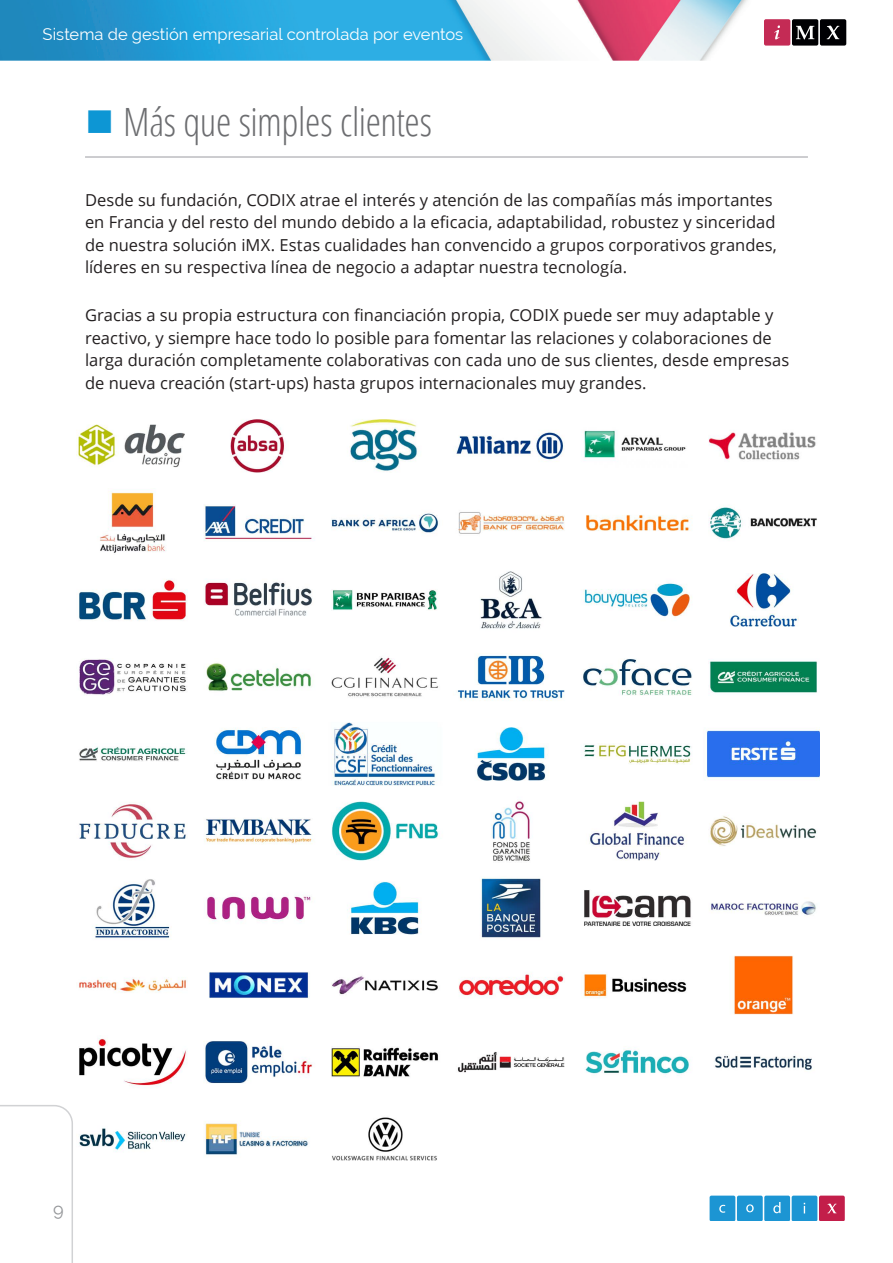
<style>
.page{position:relative;width:893px;height:1263px;background:#fff}
.page>*{position:absolute;margin:0;border:0;box-sizing:border-box;transform-origin:0 0}
.t1{font:300 condensed 39px "Open Sans";letter-spacing:-.01em;color:#6c6d70}
.t2{font:18px "Raleway";color:#939598}
.Body{font:16.5px/22.5px "Open Sans";color:#231f20}
.t3{font:16.5px "Raleway";color:#fff}
</style>
<div class="page">
<img style="left:0;top:0;width:748px;height:61px">
<svg style="left:764px;top:19px;width:82px;height:27px;background:#623442"></svg>
<svg style="left:709px;top:1195px;width:136px;height:25px;background:#528cbf"></svg>
<svg style="left:0;top:1105px;width:73px;height:158px"></svg>
<hr style="left:85px;top:156px;width:723px;height:2px;background:#bcbdc0">
<img style="left:77px;top:419px;width:742px;height:742px">
<p class="t3" style="left:43px;top:25px;width:422px">Sistema de gestión empresarial controlada por eventos</p>
<p class="t1" style="left:123px;top:96px;width:310px">Más que simples clientes</p>
<p class="Body" style="left:85px;top:188px;width:693px">Desde su fundación, CODIX atrae el interés y atención de las compañías más importantes en Francia y del resto del mundo debido a la eficacia, adaptabilidad, robustez y sinceridad de nuestra solución iMX. Estas cualidades han convencido a grupos corporativos grandes, líderes en su respectiva línea de negocio a adaptar nuestra tecnología.</p>
<p class="Body" style="left:85px;top:304px;width:706px">Gracias a su propia estructura con financiación propia, CODIX puede ser muy adaptable y reactivo, y siempre hace todo lo posible para fomentar las relaciones y colaboraciones de larga duración completamente colaborativas con cada uno de sus clientes, desde empresas de nueva creación (start-ups) hasta grupos internacionales muy grandes.</p>
<p class="t2" style="left:53px;top:1199px;width:12px">9</p>
</div>
